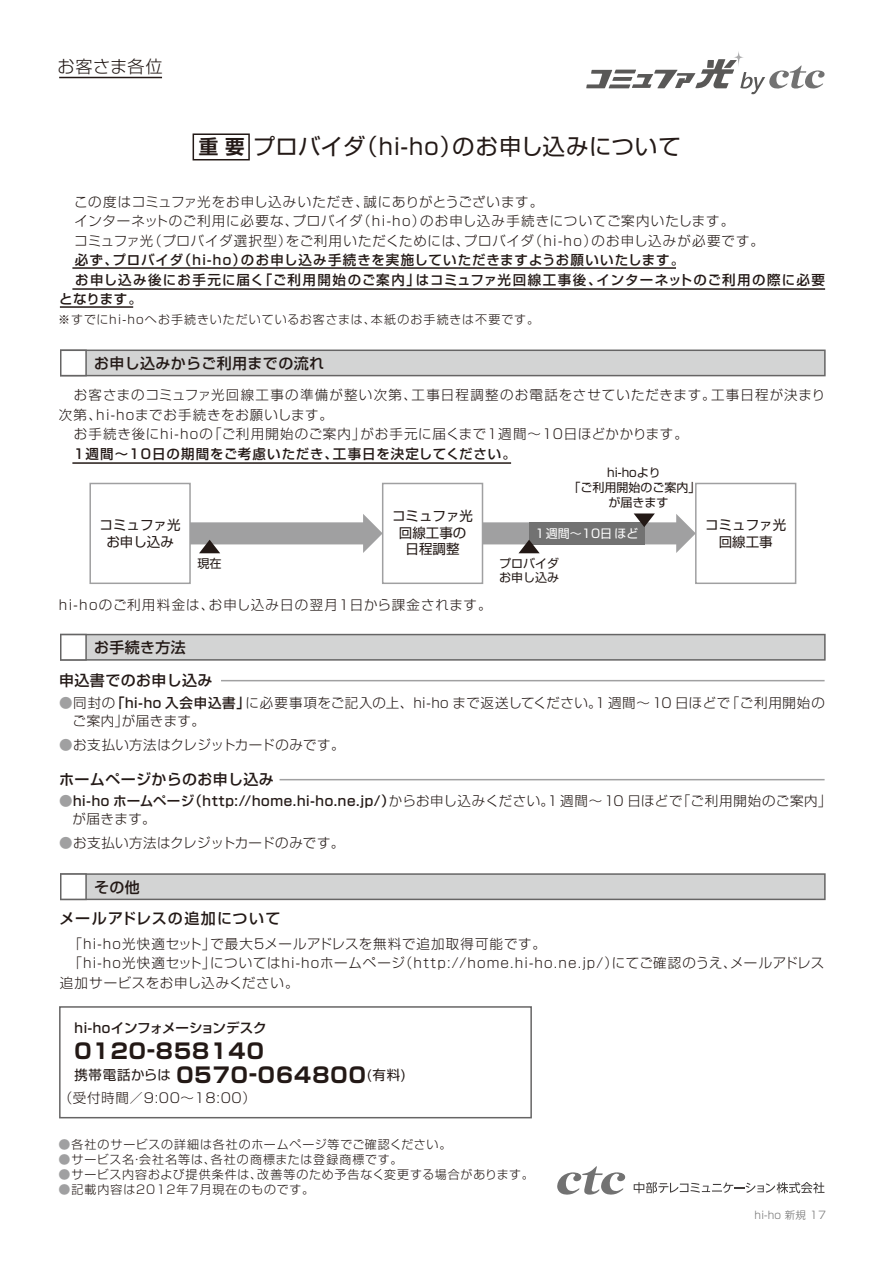
<style>
.page{position:relative;width:893px;height:1263px;background:#fff}
.page>*{position:absolute;margin:0;border:0;box-sizing:border-box;transform-origin:0 0}
.t1{font:22.5px "Shin Go Pro";letter-spacing:.015em;color:#231916}
.t2{font:700 21px "Shin Go Pro";letter-spacing:.05em;color:#231916}
.t3{font:300 17.25px "Shin Go Pro";letter-spacing:.025em;color:#231916}
.t4{font:500 15px "Shin Go Pro";letter-spacing:.025em;color:#231916}
.t5{font:500 15px/32px "Shin Go Pro";letter-spacing:.07em;color:#231916}
.t6{font:300 13.5px/19.5px "Shin Go Pro";letter-spacing:.055em;color:#231916}
.t7{font:300 13.5px "Shin Go Pro";letter-spacing:.08em;color:#231916}
.t8{font:500 13.5px "Shin Go Pro";letter-spacing:.065em;color:#231916}
.t9{font:500 13.5px "Shin Go Pro";letter-spacing:.085em;color:#231916}
.t10{font:13.5px/16.5px "Shin Go Pro";color:#231916;text-align:center}
.t11{font:300 13.5px "Shin Go Pro";letter-spacing:.02em;color:#231916}
.t12{font:300 13.5px "Shin Go Pro";letter-spacing:.025em;color:#231916}
.t13{font:500 13.5px "Shin Go Pro";letter-spacing:-.01em;color:#231916}
.t14{font:300 12px "Shin Go Pro";letter-spacing:.07em;color:#231916}
.t15{font:12px/14.4px "Shin Go Pro";color:#231916}
.t16{font:12px "Shin Go Pro";color:#fff}
.t17{font:300 10.5px "Shin Go Pro";letter-spacing:.015em;color:#727272}
.s1{font-family:"Shin Go Pro De";font-weight:700;font-size:19.5px}
.s2{color:#a0a0a1}
.s3{font-weight:500}
.s4{font-weight:400}
.s5{font-weight:700;font-size:21px}
</style>
<div class="page">
<svg style="left:60px;top:350px;width:766px;height:26px;background:#cacbcb"></svg>
<svg style="left:60px;top:634px;width:766px;height:27px;background:#c8c9c9"></svg>
<div style="left:193px;top:133px;width:57px;height:27px;border:2px solid #231916"></div>
<svg style="left:60px;top:873px;width:766px;height:27px;background:#c8c9c9"></svg>
<svg style="left:191px;top:514px;width:191px;height:39px"></svg>
<div style="left:382px;top:483px;width:101px;height:101px;border:2px solid #a0a0a1"></div>
<div style="left:695px;top:483px;width:101px;height:101px;border:2px solid #a0a0a1"></div>
<div style="left:89px;top:483px;width:102px;height:101px;border:2px solid #a0a0a1"></div>
<svg style="left:482px;top:513px;width:214px;height:40px"></svg>
<hr style="left:72px;top:462px;width:439px;height:2px;background:#231916">
<hr style="left:72px;top:267px;width:604px;height:2px;background:#231916">
<hr style="left:60px;top:306px;width:73px;height:2px;background:#231916">
<hr style="left:72px;top:288px;width:753px;height:2px;background:#231916">
<hr style="left:59px;top:77px;width:103px;height:1px;background:#231916">
<div style="left:59px;top:1006px;width:473px;height:112px;border:2px solid #666565"></div>
<svg style="left:586px;top:51px;width:239px;height:43px"></svg>
<svg style="left:557px;top:1166px;width:69px;height:29px"></svg>
<svg style="left:634px;top:1182px;width:190px;height:11px"></svg>
<hr style="left:280px;top:779px;width:545px;height:1px;background:#a0a0a1">
<hr style="left:221px;top:680px;width:604px;height:1px;background:#a0a0a1">
<p class="t3" style="left:58px;top:53px;width:107px">お客さま各位</p>
<h1 class="t1" style="left:199px;top:128px;width:483px"><span class="s1">重 要</span> プロバイダ（hi-ho）のお申し込みについて</h1>
<p class="t6" style="left:74px;top:190px;width:691px">この度はコミュファ光をお申し込みいただき、誠にありがとうございます。<br>インターネットのご利用に必要な、プロバイダ（hi-ho）のお申し込み手続きについてご案内いたします。<br>コミュファ光（プロバイダ選択型）をご利用いただくためには、プロバイダ（hi-ho）のお申し込みが必要です。</p>
<p class="t8" style="left:75px;top:249px;width:611px">必ず、プロバイダ（hi-ho）のお申し込み手続きを実施していただきますようお願いいたします。</p>
<p class="t9" style="left:75px;top:269px;width:751px">お申し込み後にお手元に届く「ご利用開始のご案内」はコミュファ光回線工事後、インターネットのご利用の際に必要</p>
<p class="t8" style="left:59px;top:288px;width:84px">となります。</p>
<p class="t14" style="left:58px;top:310px;width:482px">※すでにhi-hoへお手続きいただいているお客さまは、本紙のお手続きは不要です。</p>
<p class="t4" style="left:94px;top:351px;width:232px">お申し込みからご利用までの流れ</p>
<p class="t7" style="left:74px;top:384px;width:753px">お客さまのコミュファ光回線工事の準備が整い次第、工事日程調整のお電話をさせていただきます。工事日程が決まり</p>
<p class="t6" style="left:59px;top:403px;width:276px">次第、hi-hoまでお手続きをお願いします。</p>
<p class="t6" style="left:74px;top:423px;width:615px">お手続き後にhi-hoの「ご利用開始のご案内」がお手元に届くまで１週間～１０日ほどかかります。</p>
<p class="t8" style="left:74px;top:443px;width:444px">1週間～10日の期間をご考慮いただき、工事日を決定してください。</p>
<p class="t10" style="left:100px;top:515px;width:82px">コミュファ光お申し込み</p>
<p class="t15" style="left:198px;top:555px;width:25px">現在</p>
<p class="t15" style="left:607px;top:464px;width:55px">hi-hoより</p>
<p class="t15" style="left:568px;top:479px;width:133px">「ご利用開始のご案内」</p>
<p class="t15" style="left:608px;top:493px;width:61px">が届きます</p>
<p class="t10" style="left:392px;top:506px;width:82px">コミュファ光回線工事の日程調整</p>
<p class="t10" style="left:705px;top:515px;width:82px">コミュファ光回線工事</p>
<p class="t16" style="left:534px;top:523px;width:106px">１週間～10日ほど</p>
<p class="t15" style="left:499px;top:555px;width:61px">プロバイダお申し込み</p>
<p class="t7" style="left:59px;top:593px;width:434px">hi-hoのご利用料金は、お申し込み日の翌月１日から課金されます。</p>
<p class="t4" style="left:94px;top:635px;width:93px">お手続き方法</p>
<p class="t4" style="left:59px;top:668px;width:155px">申込書でのお申し込み</p>
<p class="t6" style="left:72px;top:693px;width:754px;line-height:18px;text-indent:-13px"><span class="s2">●</span>同封の<span class="s3">「hi-ho 入会申込書」</span>に必要事項をご記入の上、hi-ho まで返送してください。1 週間～10 日ほどで「ご利用開始のご案内」が届きます。</p>
<p class="t12" style="left:59px;top:734px;width:287px"><span class="s2">●</span>お支払い方法はクレジットカードのみです。</p>
<p class="t4" style="left:59px;top:767px;width:216px">ホームページからのお申し込み</p>
<p class="t6" style="left:73px;top:790px;width:760px;line-height:18px;text-indent:-13px"><span class="s2">●</span><span class="s3">hi-ho ホームページ（http://home.hi-ho.ne.jp/）</span>からお申し込みください。1 週間～10 日ほどで「ご利用開始のご案内」が届きます。</p>
<p class="t11" style="left:59px;top:832px;width:287px"><span class="s2">●</span>お支払い方法はクレジットカードのみです。</p>
<p class="t5" style="left:60px;top:869px;width:222px;text-indent:34px">その他<br>メールアドレスの追加について</p>
<p class="t6" style="left:69px;top:932px;width:479px">「hi-ho光快適セット」で最大5メールアドレスを無料で追加取得可能です。</p>
<p class="t6" style="left:69px;top:952px;width:757px">「hi-ho光快適セット」についてはhi-hoホームページ（http://home.hi-ho.ne.jp/）にてご確認のうえ、メールアドレス</p>
<p class="t6" style="left:60px;top:971px;width:240px">追加サービスをお申し込みください。</p>
<p class="t13" style="left:74px;top:1017px;width:194px">hi-hoインフォメーションデスク</p>
<h2 class="t2" style="left:74px;top:1034px;width:191px">0120-858140</h2>
<p class="t6" style="left:59px;top:1061px;width:349px;line-height:23.4px;text-indent:16px"><span class="s4">携帯電話からは</span> <span class="s5">0570-064800</span><span class="s4">(有料)</span>（受付時間／9:00～18:00）</p>
<p class="t14" style="left:58px;top:1134px;width:395px"><span class="s2">●</span>各社のサービスの詳細は各社のホームページ等でご確認ください。</p>
<p class="t14" style="left:58px;top:1149px;width:346px"><span class="s2">●</span>サービス名・会社名等は、各社の商標または登録商標です。</p>
<p class="t14" style="left:58px;top:1164px;width:477px"><span class="s2">●</span>サービス内容および提供条件は、改善等のため予告なく変更する場合があります。</p>
<p class="t14" style="left:58px;top:1179px;width:257px"><span class="s2">●</span>記載内容は2012年7月現在のものです。</p>
<p class="t17" style="left:755px;top:1207px;width:73px">hi-ho 新規 17</p>
</div>
